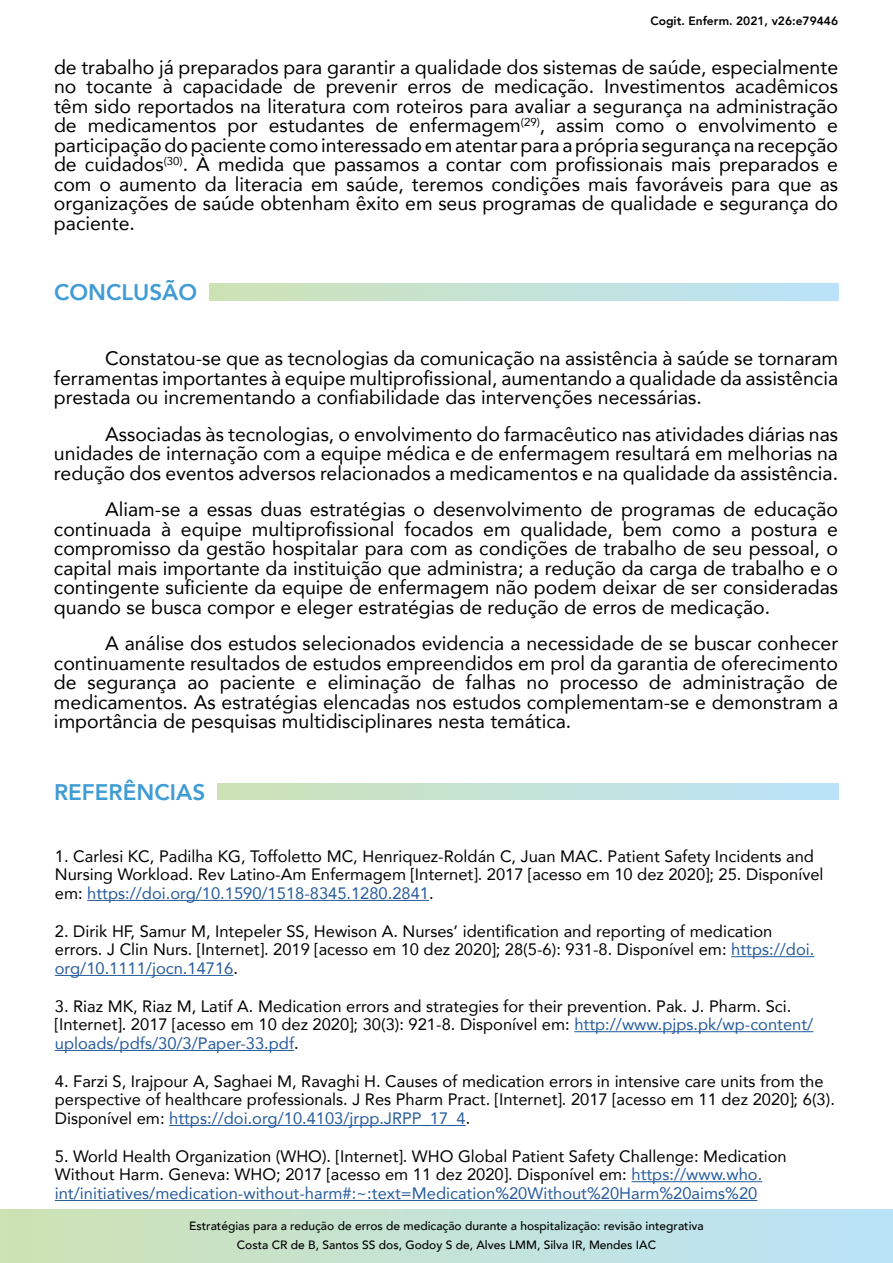
<style>
.page{position:relative;width:893px;height:1263px;background:#fff}
.page>*{position:absolute;margin:0;border:0;box-sizing:border-box;transform-origin:0 0}
.t1{font:800 22.5px "Avenir";color:#409cd4}
.t2{font:19.5px/19.5px "Avenir";color:#000;text-align:justify}
.t3{font:16.5px/18.8px "Avenir";color:#000}
.t4{font:500 12px/18.6px "Avenir";color:#000;text-align:center}
.t5{font:800 12px "Avenir";color:#000}
.s1{color:#275b9b}
</style>
<div class="page">
<div style="left:210px;top:284px;width:629px;height:16px;background:linear-gradient(to right,#cee2b4,#bae3fb)"></div>
<svg style="left:0;top:1209px;width:893px;height:54px;background:#c4e2d6"></svg>
<div style="left:218px;top:783px;width:621px;height:17px;background:linear-gradient(to right,#cde2b5,#bae3fb)"></div>
<hr style="left:87px;top:900px;width:342px;height:1px;background:#275b9b">
<hr style="left:731px;top:956px;width:83px;height:1px;background:#275b9b">
<hr style="left:55px;top:975px;width:178px;height:1px;background:#275b9b">
<hr style="left:574px;top:1031px;width:239px;height:1px;background:#275b9b">
<hr style="left:55px;top:1050px;width:239px;height:1px;background:#275b9b">
<hr style="left:169px;top:1125px;width:297px;height:1px;background:#275b9b">
<hr style="left:631px;top:1181px;width:131px;height:1px;background:#275b9b">
<hr style="left:55px;top:1200px;width:702px;height:1px;background:#275b9b">
<p class="t5" style="left:650px;top:12px;width:189px">Cogit. Enferm. 2021, v26:e79446</p>
<p class="t2" style="left:54px;top:56px;width:786px">de trabalho já preparados para garantir a qualidade dos sistemas de saúde, especialmente no tocante à capacidade de prevenir erros de medicação. Investimentos acadêmicos têm sido reportados na literatura com roteiros para avaliar a segurança na administração de medicamentos por estudantes de enfermagem<sup>(29)</sup>, assim como o envolvimento e participação do paciente como interessado em atentar para a própria segurança na recepção de cuidados<sup>(30)</sup>. À medida que passamos a contar com profissionais mais preparados e com o aumento da literacia em saúde, teremos condições mais favoráveis para que as organizações de saúde obtenham êxito em seus programas de qualidade e segurança do paciente.</p>
<p class="t1" style="left:54px;top:275px;width:145px">CONCLUSÃO</p>
<p class="t2" style="left:54px;top:348px;width:786px;text-indent:51px">Constatou-se que as tecnologias da comunicação na assistência à saúde se tornaram ferramentas importantes à equipe multiprofissional, aumentando a qualidade da assistência prestada ou incrementando a confiabilidade das intervenções necessárias.</p>
<p class="t2" style="left:54px;top:423px;width:786px;text-indent:51px">Associadas às tecnologias, o envolvimento do farmacêutico nas atividades diárias nas unidades de internação com a equipe médica e de enfermagem resultará em melhorias na redução dos eventos adversos relacionados a medicamentos e na qualidade da assistência.</p>
<p class="t2" style="left:54px;top:499px;width:786px;text-indent:51px">Aliam-se a essas duas estratégias o desenvolvimento de programas de educação continuada à equipe multiprofissional focados em qualidade, bem como a postura e compromisso da gestão hospitalar para com as condições de trabalho de seu pessoal, o capital mais importante da instituição que administra; a redução da carga de trabalho e o contingente suficiente da equipe de enfermagem não podem deixar de ser consideradas quando se busca compor e eleger estratégias de redução de erros de medicação.</p>
<p class="t2" style="left:54px;top:633px;width:786px;text-indent:51px">A análise dos estudos selecionados evidencia a necessidade de se buscar conhecer continuamente resultados de estudos empreendidos em prol da garantia de oferecimento de segurança ao paciente e eliminação de falhas no processo de administração de medicamentos. As estratégias elencadas nos estudos complementam-se e demonstram a importância de pesquisas multidisciplinares nesta temática.</p>
<p class="t1" style="left:54px;top:774px;width:153px">REFERÊNCIAS</p>
<p class="t3" style="left:55px;top:846px;width:770px">1. Carlesi KC, Padilha KG, Toffoletto MC, Henriquez-Roldán C, Juan MAC. Patient Safety Incidents and<br>Nursing Workload. Rev Latino-Am Enfermagem [Internet]. 2017 [acesso em 10 dez 2020]; 25. Disponível em: <span class="s1">https://doi.org/10.1590/1518-8345.1280.2841</span>.</p>
<p class="t3" style="left:55px;top:921px;width:761px">2. Dirik HF, Samur M, Intepeler SS, Hewison A. Nurses’ identification and reporting of medication errors. J Clin Nurs. [Internet]. 2019 [acesso em 10 dez 2020]; 28(5-6): 931-8. Disponível em: <span class="s1">https://doi. org/10.1111/jocn.14716</span>.</p>
<p class="t3" style="left:55px;top:996px;width:760px">3. Riaz MK, Riaz M, Latif A. Medication errors and strategies for their prevention. Pak. J. Pharm. Sci. [Internet]. 2017 [acesso em 10 dez 2020]; 30(3): 921-8. Disponível em: <span class="s1">http://www.pjps.pk/wp-content/ uploads/pdfs/30/3/Paper-33.pdf</span>.</p>
<p class="t3" style="left:55px;top:1071px;width:782px">4. Farzi S, Irajpour A, Saghaei M, Ravaghi H. Causes of medication errors in intensive care units from the perspective of healthcare professionals. J Res Pharm Pract. [Internet]. 2017 [acesso em 11 dez 2020]; 6(3).<br>Disponível em: <span class="s1">https://doi.org/10.4103/jrpp.JRPP_17_4</span>.</p>
<p class="t3" style="left:55px;top:1146px;width:733px">5. World Health Organization (WHO). [Internet]. WHO Global Patient Safety Challenge: Medication<br>Without Harm. Geneva: WHO; 2017 [acesso em 11 dez 2020]. Disponível em: <span class="s1">https://www.who. int/initiatives/medication-without-harm#:~:text=Medication%20Without%20Harm%20aims%20</span></p>
<p class="t4" style="left:189px;top:1216px;width:516px">Estratégias para a redução de erros de medicação durante a hospitalização: revisão integrativa<br>Costa CR de B, Santos SS dos, Godoy S de, Alves LMM, Silva IR, Mendes IAC</p>
</div>
